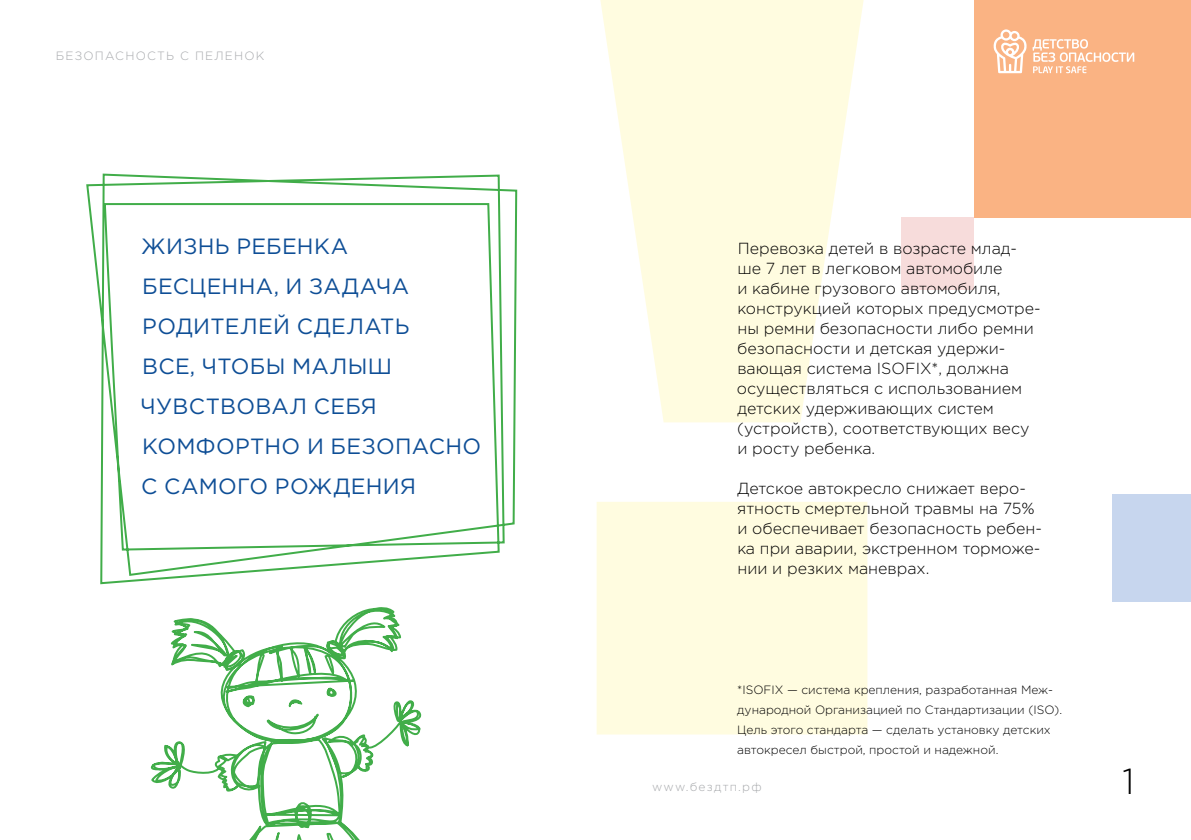
<style>
.page{position:relative;width:1191px;height:840px;background:#fff}
.page>*{position:absolute;margin:0;border:0;box-sizing:border-box;transform-origin:0 0}
.t1{font:300 36px "Gotham Pro";color:#000}
.t2{font:22px/40px "Gotham Pro";letter-spacing:.015em;color:#0e4e96}
.t3{font:300 16px/20px "Gotham Pro";color:#000}
.t4{font:300 12px/20px "Gotham Pro";color:#000}
.t5{font:300 12px "Gotham Pro";letter-spacing:.1em;color:#a7a9ac}
</style>
<div class="page">
<div style="left:901px;top:217px;width:73px;height:72px;background:#f7dcdb"></div>
<div style="left:974px;top:0;width:217px;height:217px;background:#fab383"></div>
<div style="left:1112px;top:493px;width:79px;height:108px;background:#c7d6ee"></div>
<svg style="left:596px;top:0;width:272px;height:734px;fill:#fffce0"></svg>
<svg style="left:86px;top:173px;width:432px;height:412px"></svg>
<svg style="left:150px;top:607px;width:272px;height:232px"></svg>
<svg style="left:993px;top:29px;width:141px;height:44px"></svg>
<p class="t5" style="left:56px;top:50px;width:210px">БЕЗОПАСНОСТЬ С ПЕЛЕНОК</p>
<h2 class="t2" style="left:141px;top:226px;width:342px">ЖИЗНЬ РЕБЕНКА<br>БЕСЦЕННА, И ЗАДАЧА<br>РОДИТЕЛЕЙ СДЕЛАТЬ<br>ВСЕ, ЧТОБЫ МАЛЫШ<br>ЧУВСТВОВАЛ СЕБЯ<br>КОМФОРТНО И БЕЗОПАСНО<br>С САМОГО РОЖДЕНИЯ</h2>
<p class="t3" style="left:737px;top:238px;width:305px">Перевозка детей в возрасте млад&shy;ше 7 лет в легковом автомобиле<br>и кабине грузового автомобиля, конструкцией которых предусмотре&shy;ны ремни безопасности либо ремни безопасности и детская удержи&shy;вающая система ISOFIX*, должна осуществляться с использованием детских удерживающих систем (устройств), соответствующих весу и росту ребенка.</p>
<p class="t3" style="left:737px;top:478px;width:306px">Детское автокресло снижает веро&shy;ятность смертельной травмы на 75% и обеспечивает безопасность ребен&shy;ка при аварии, экстренном торможе&shy;нии и резких маневрах.</p>
<p class="t4" style="left:737px;top:679px;width:326px">*ISOFIX — система крепления, разработанная Меж&shy;дународной Организацией по Стандартизации (ISO).<br>Цель этого стандарта — сделать установку детских автокресел быстрой, простой и надежной.</p>
<p class="t5" style="left:652px;top:779px;width:111px">www.бездтп.рф</p>
<h1 class="t1" style="left:1122px;top:761px;width:14px">1</h1>
</div>
